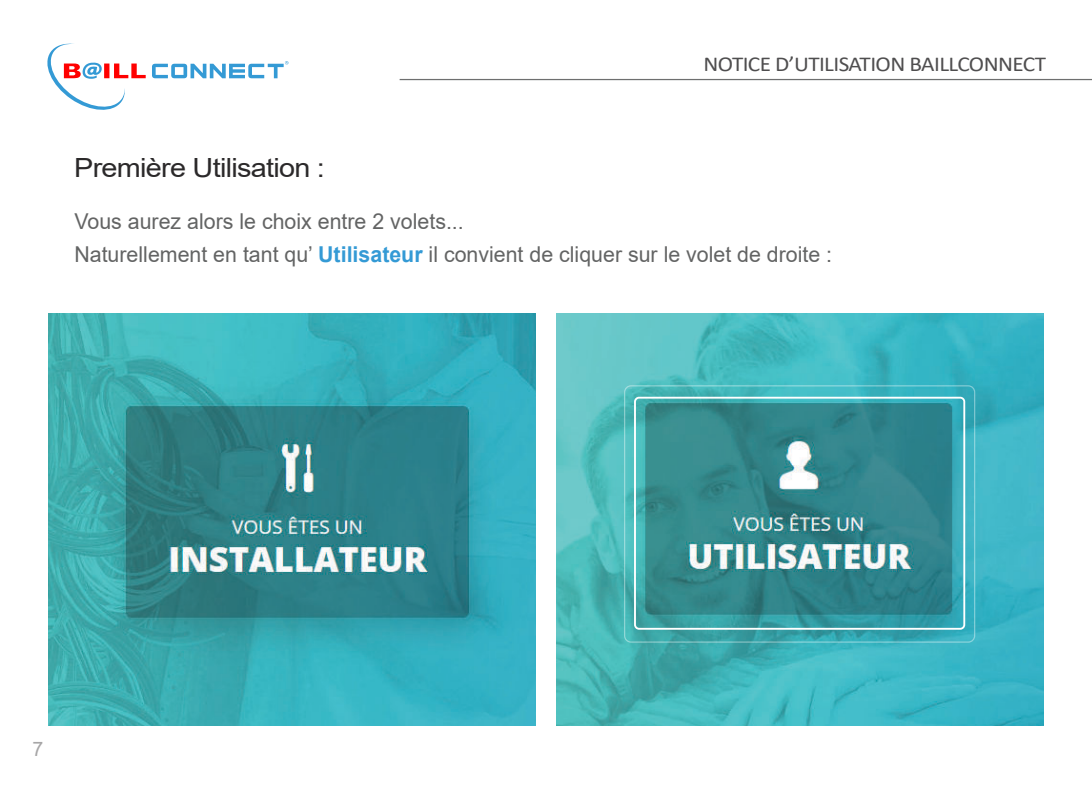
<style>
.page{position:relative;width:1092px;height:787px;background:#fff}
.page>*{position:absolute;margin:0;border:0;box-sizing:border-box;transform-origin:0 0}
.t1{font:26.5px "Arial";letter-spacing:-.025em;color:#2b292a;scale:1.09 1}
.t2{font:21.75px/32.5px "Arial";color:#636464}
.t3{font:21.25px "Calibri";letter-spacing:-.025em;color:#4f4e4f;scale:1.09 1}
.t4{font:20px "Arial";color:#a7a6a7}
.s1{font-weight:700;color:#349ad5}
</style>
<div class="page">
<img style="left:48px;top:314px;width:487px;height:411px">
<img style="left:556px;top:314px;width:487px;height:411px">
<svg style="left:47px;top:43px;width:99px;height:67px"></svg>
<svg style="left:152px;top:61px;width:136px;height:17px"></svg>
<hr style="left:399px;top:79px;width:692px;height:1px;background:#6e6f6f">
<div style="left:634px;top:397px;width:331px;height:232px;border:2px solid #fff;border-radius:4px"></div>
<div style="left:624px;top:385px;width:351px;height:257px;border:1px solid #fff;border-radius:6px"></div>
<p class="t3" style="left:703px;top:53px;width:316px">NOTICE DíUTILISATION BAILLCONNECT</p>
<p class="t1" style="left:74px;top:157px;width:231px">PremiËre Utilisation :</p>
<p class="t2" style="left:74px;top:207px;width:759px">Vous aurez alors le choix entre 2 volets...<br>Naturellement en tant quí <span class="s1">Utilisateur</span> il convient de cliquer sur le volet de droite :</p>
<p class="t4" style="left:33px;top:741px;width:12px">7</p>
</div>
